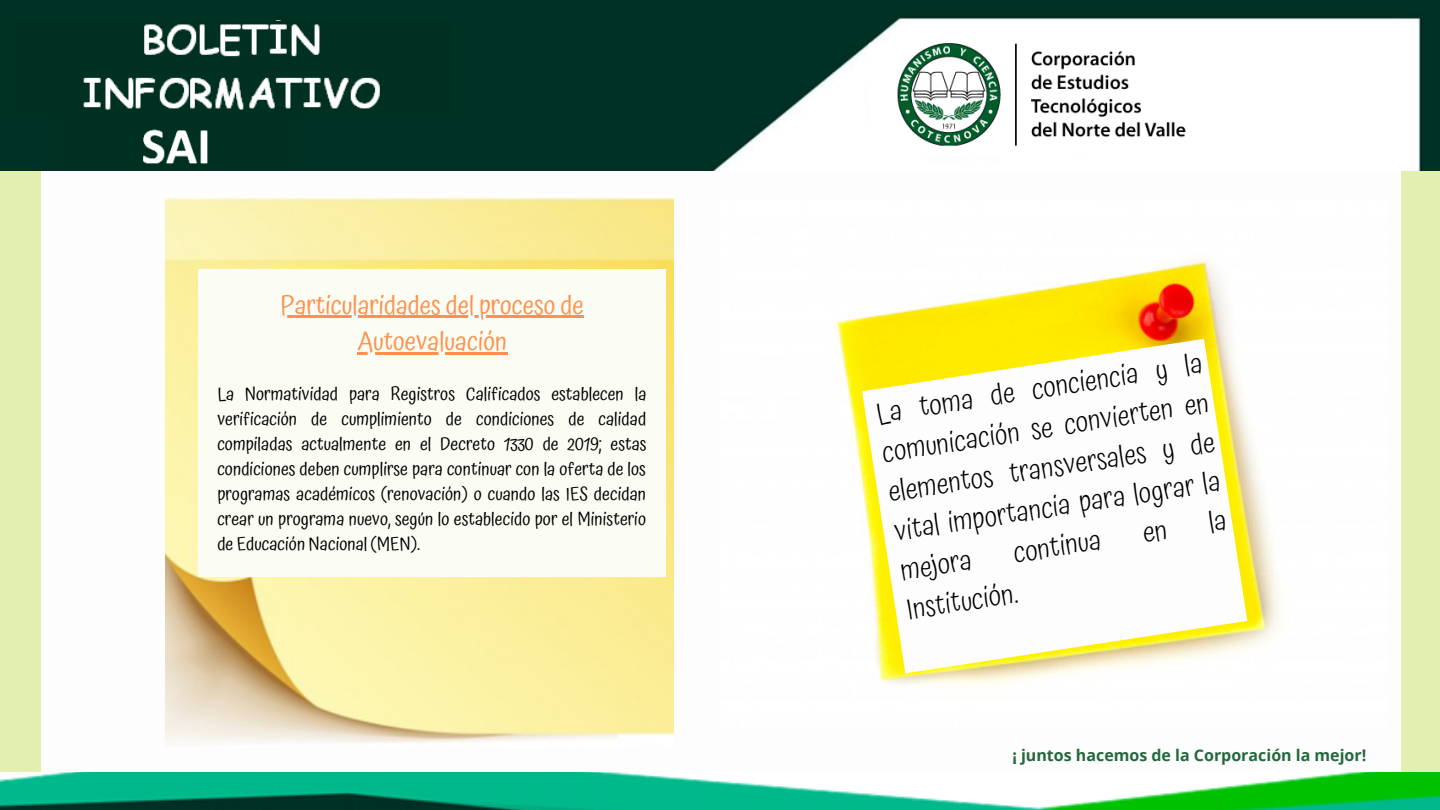
<style>
.page{position:relative;width:1440px;height:810px;background:#fff}
.page>*{position:absolute;margin:0;border:0;box-sizing:border-box;transform-origin:0 0}
.t1{font:300 28.7px/39.6px "Atma";color:#000;text-align:justify}
.t2{font:26px/36.2px "Atma";color:#ff914d;text-align:center}
.t3{font:18px/24.9px "Atma";color:#000;text-align:justify}
.t4{font:700 16px "Open Sans";color:#24683d}
</style>
<div class="page">
<div style="left:0;top:0;width:41px;height:810px;background:#e3efb1"></div>
<div style="left:1401px;top:21px;width:39px;height:789px;background:#e3efb1"></div>
<img style="left:0;top:0;width:1440px;height:170px">
<img style="left:165px;top:197px;width:509px;height:548px">
<div style="left:198px;top:270px;width:468px;height:307px;background:#fbfdf4"></div>
<img style="left:0;top:772px;width:1440px;height:38px">
<img style="left:10px;top:21px;width:441px;height:96px">
<img style="left:837px;top:260px;width:444px;height:427px">
<svg style="left:862px;top:339px;width:385px;height:334px"></svg>
<hr style="left:280px;top:316px;width:304px;height:2px;background:#ff914d">
<hr style="left:357px;top:352px;width:150px;height:2px;background:#ff914d">
<svg style="left:1143px;top:524px;width:24px;height:19px"></svg>
<svg style="left:1209px;top:510px;width:17px;height:24px"></svg>
<h2 class="t2" style="left:280px;top:287px;width:305px">Particularidades del proceso de<br>Autoevaluación</h2>
<p class="t3" style="left:217px;top:382px;width:431px">La Normatividad para Registros Calificados establecen la verificación de cumplimiento de condiciones de calidad compiladas actualmente en el Decreto 1330 de 2019; estas condiciones deben cumplirse para continuar con la oferta de los programas académicos (renovación) o cuando las IES decidan crear un programa nuevo, según lo establecido por el Ministerio de Educación Nacional (MEN).</p>
<h1 class="t1" style="left:873px;top:394px;width:332px;rotate:-9deg">La toma de conciencia y la comunicación se convierten en elementos transversales y de vital importancia para lograr la mejora</h1>
<h1 class="t1" style="left:1011px;top:533px;width:90px;rotate:-9deg">continua</h1>
<h1 class="t1" style="left:904px;top:590px;width:114px;rotate:-9deg">Institución.</h1>
<p class="t4" style="left:1012px;top:744px;width:356px">¡ juntos hacemos de la Corporación la mejor!</p>
</div>
